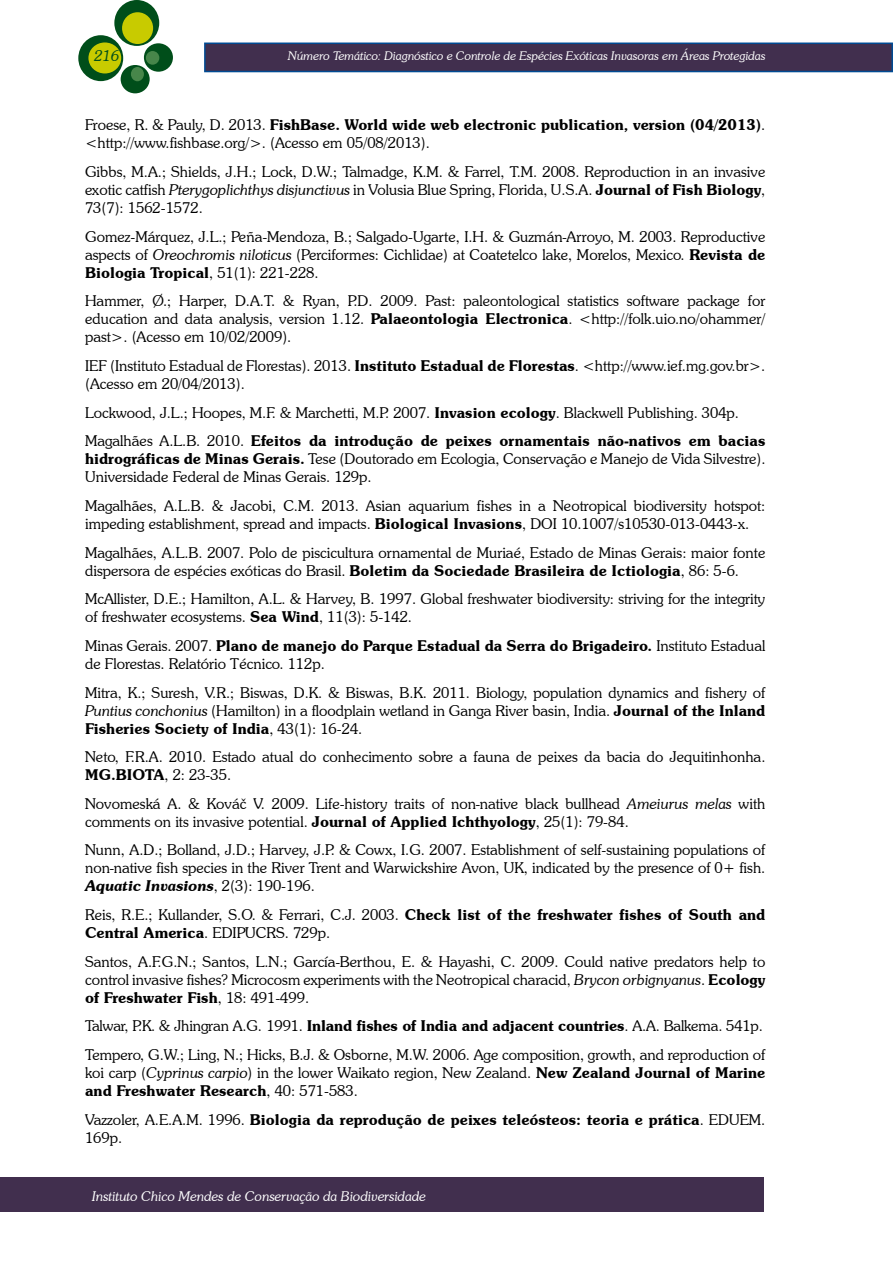
<style>
.page{position:relative;width:893px;height:1263px;background:#fff}
.page>*{position:absolute;margin:0;border:0;box-sizing:border-box;transform-origin:0 0}
.t1{font:300 15px/18px "Souvenir IT Cby BT";color:#000}
.t2{font:600 15px/18px "Souvenir IT Cby BT";color:#000}
.t3{font:italic 300 15px "Souvenir IT Cby BT";color:#004e1a}
.t4{font:italic 300 13.5px "Souvenir IT Cby BT";color:#fff}
.t5{font:italic 300 12px "Souvenir IT Cby BT";color:#fff}
.s1{font-weight:600}
.s2{font-style:italic}
.s3{font-weight:600;font-style:italic}
.s4{font-weight:300}
</style>
<div class="page">
<div style="left:205px;top:43px;width:687px;height:29px;background:#412f4e"></div>
<div style="left:204px;top:43px;width:689px;height:29px;border:2px solid #004b93"></div>
<div style="left:114px;top:0;width:45px;height:46px;background:#004e1a;border-radius:50%"></div>
<div style="left:78px;top:35px;width:45px;height:46px;background:#004e1a;border-radius:50%"></div>
<div style="left:144px;top:43px;width:29px;height:29px;background:#004e1a;border-radius:50%"></div>
<div style="left:121px;top:65px;width:29px;height:28px;background:#004e1a;border-radius:50%"></div>
<div style="left:122px;top:12px;width:31px;height:32px;background:#c8cb00;border-radius:50%"></div>
<div style="left:88px;top:42px;width:33px;height:31px;background:#c8cb00;border-radius:50%"></div>
<div style="left:146px;top:51px;width:13px;height:14px;background:#47864a;border-radius:50%"></div>
<div style="left:131px;top:67px;width:13px;height:14px;background:#47864a;border-radius:50%"></div>
<div style="left:0;top:1178px;width:764px;height:34px;background:#412f4e"></div>
<p class="t3" style="left:95px;top:46px;width:26px">216</p>
<p class="t5" style="left:288px;top:49px;width:479px">Número Temático: Diagnóstico e Controle de Espécies Exóticas Invasoras em Áreas Protegidas</p>
<p class="t1" style="left:85px;top:116px;width:682px">Froese, R. &amp; Pauly, D. 2013. <span class="s1">FishBase. World wide web electronic publication, version (04/2013)</span>. &lt;http://www.fishbase.org/&gt;. (Acesso em 05/08/2013).</p>
<p class="t1" style="left:85px;top:163px;width:682px;text-align:justify">Gibbs, M.A.; Shields, J.H.; Lock, D.W.; Talmadge, K.M. &amp; Farrel, T.M. 2008. Reproduction in an invasive exotic catfish <span class="s2">Pterygoplichthys disjunctivus</span> in Volusia Blue Spring, Florida, U.S.A. <span class="s1">Journal of Fish Biology</span>, 73(7): 1562-1572.</p>
<p class="t1" style="left:85px;top:227px;width:682px;text-align:justify">Gomez-Márquez, J.L.; Peña-Mendoza, B.; Salgado-Ugarte, I.H. &amp; Guzmán-Arroyo, M. 2003. Reproductive aspects of <span class="s2">Oreochromis niloticus</span> (Perciformes: Cichlidae) at Coatetelco lake, Morelos, Mexico. <span class="s1">Revista de Biologia Tropical</span>, 51(1): 221-228.</p>
<p class="t1" style="left:85px;top:292px;width:682px;text-align:justify">Hammer, Ø.; Harper, D.A.T. &amp; Ryan, P.D. 2009. Past: paleontological statistics software package for education and data analysis, version 1.12. <span class="s1">Palaeontologia Electronica</span>. &lt;http://folk.uio.no/ohammer/ past&gt;. (Acesso em 10/02/2009).</p>
<p class="t1" style="left:85px;top:357px;width:682px">IEF (Instituto Estadual de Florestas). 2013. <span class="s1">Instituto Estadual de Florestas</span>. &lt;http://www.ief.mg.gov.br&gt;. (Acesso em 20/04/2013).</p>
<p class="t1" style="left:85px;top:398px;width:682px;line-height:28.7px">Lockwood, J.L.; Hoopes, M.F. &amp; Marchetti, M.P. 2007. <span class="s1">Invasion ecology</span>. Blackwell Publishing. 304p.<br>Magalhães A.L.B. 2010. <span class="s1">Efeitos da introdução de peixes ornamentais não-nativos em bacias</span></p>
<p class="t1" style="left:85px;top:450px;width:682px"><span class="s1">hidrográficas de Minas Gerais.</span> Tese (Doutorado em Ecologia, Conservação e Manejo de Vida Silvestre).<br>Universidade Federal de Minas Gerais. 129p.</p>
<p class="t1" style="left:85px;top:496px;width:682px">Magalhães, A.L.B. &amp; Jacobi, C.M. 2013. Asian aquarium fishes in a Neotropical biodiversity hotspot: impeding establishment, spread and impacts. <span class="s1">Biological Invasions</span>, DOI 10.1007/s10530-013-0443-x.</p>
<p class="t1" style="left:85px;top:543px;width:682px">Magalhães, A.L.B. 2007. Polo de piscicultura ornamental de Muriaé, Estado de Minas Gerais: maior fonte dispersora de espécies exóticas do Brasil. <span class="s1">Boletim da Sociedade Brasileira de Ictiologia</span>, 86: 5-6.</p>
<p class="t1" style="left:85px;top:590px;width:682px">McAllister, D.E.; Hamilton, A.L. &amp; Harvey, B. 1997. Global freshwater biodiversity: striving for the integrity of freshwater ecosystems. <span class="s1">Sea Wind</span>, 11(3): 5-142.</p>
<p class="t1" style="left:85px;top:636px;width:682px">Minas Gerais. 2007. <span class="s1">Plano de manejo do Parque Estadual da Serra do Brigadeiro.</span> Instituto Estadual de Florestas. Relatório Técnico. 112p.</p>
<p class="t1" style="left:85px;top:683px;width:682px;text-align:justify">Mitra, K.; Suresh, V.R.; Biswas, D.K. &amp; Biswas, B.K. 2011. Biology, population dynamics and fishery of <span class="s2">Puntius conchonius</span> (Hamilton) in a floodplain wetland in Ganga River basin, India. <span class="s1">Journal of the Inland Fisheries Society of India</span>, 43(1): 16-24.</p>
<p class="t1" style="left:85px;top:748px;width:682px">Neto, F.R.A. 2010. Estado atual do conhecimento sobre a fauna de peixes da bacia do Jequitinhonha.<br><span class="s1">MG.BIOTA</span>, 2: 23-35.</p>
<p class="t1" style="left:85px;top:794px;width:682px">Novomeská A. &amp; Kováč V. 2009. Life-history traits of non-native black bullhead <span class="s2">Ameiurus melas</span> with comments on its invasive potential. <span class="s1">Journal of Applied Ichthyology</span>, 25(1): 79-84.</p>
<p class="t1" style="left:85px;top:841px;width:682px;text-align:justify">Nunn, A.D.; Bolland, J.D.; Harvey, J.P. &amp; Cowx, I.G. 2007. Establishment of self-sustaining populations of non-native fish species in the River Trent and Warwickshire Avon, UK, indicated by the presence of 0+ fish.<br><span class="s3">Aquatic Invasions</span>, 2(3): 190-196.</p>
<p class="t1" style="left:85px;top:905px;width:682px">Reis, R.E.; Kullander, S.O. &amp; Ferrari, C.J. 2003. <span class="s1">Check list of the freshwater fishes of South and<br>Central America</span>. EDIPUCRS. 729p.</p>
<p class="t1" style="left:85px;top:952px;width:682px;text-align:justify">Santos, A.F.G.N.; Santos, L.N.; García-Berthou, E. &amp; Hayashi, C. 2009. Could native predators help to control invasive fishes? Microcosm experiments with the Neotropical characid, <span class="s2">Brycon orbignyanus</span>. <span class="s1">Ecology of Freshwater Fish</span>, 18: 491-499.</p>
<p class="t1" style="left:85px;top:1011px;width:682px;line-height:28.7px">Talwar, P.K. &amp; Jhingran A.G. 1991. <span class="s1">Inland fishes of India and adjacent countries</span>. A.A. Balkema. 541p.<br>Tempero, G.W.; Ling, N.; Hicks, B.J. &amp; Osborne, M.W. 2006. Age composition, growth, and reproduction of</p>
<p class="t1" style="left:85px;top:1063px;width:682px">koi carp (<span class="s2">Cyprinus carpio</span>) in the lower Waikato region, New Zealand. <span class="s1">New Zealand Journal of Marine and Freshwater Research</span>, 40: 571-583.</p>
<p class="t2" style="left:85px;top:1110px;width:682px"><span class="s4">Vazzoler, A.E.A.M. 1996.</span> Biologia da reprodução de peixes teleósteos: teoria e prática<span class="s4">. EDUEM.<br>169p.</span></p>
<p class="t4" style="left:92px;top:1188px;width:335px">Instituto Chico Mendes de Conservação da Biodiversidade</p>
</div>
